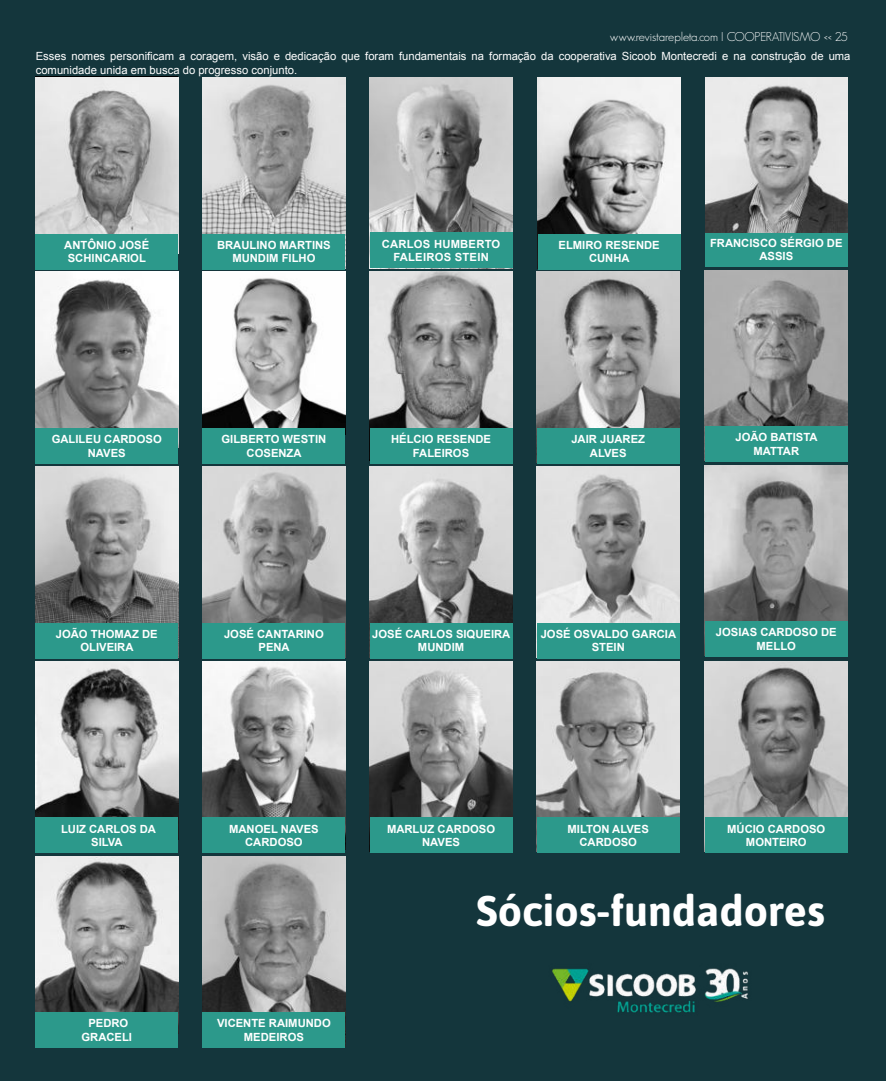
<style>
.page{position:relative;width:886px;height:1081px;background:#14363c}
.page>*{position:absolute;margin:0;border:0;box-sizing:border-box;transform-origin:0 0}
.t1{font:700 42.88px "Asap";color:#fff}
.t2{font:300 12.5px "Geosans";letter-spacing:-.025em;color:#fff}
.t3{font:700 11.25px/13.5px "Arial";color:#fff;text-align:center}
.t4{font:11.25px/13.5px "Arial";color:#fff}
.t5{font:700 11.25px/13.5px "Arial";letter-spacing:.02em;color:#fff;text-align:center}
</style>
<div class="page">
<img style="left:35px;top:78px;width:143px;height:156px">
<img style="left:35px;top:467px;width:143px;height:156px">
<img style="left:35px;top:661px;width:143px;height:156px">
<img style="left:35px;top:272px;width:143px;height:156px">
<img style="left:370px;top:78px;width:142px;height:155px">
<img style="left:370px;top:467px;width:142px;height:156px">
<img style="left:370px;top:661px;width:142px;height:156px">
<img style="left:35px;top:856px;width:143px;height:156px">
<img style="left:370px;top:272px;width:142px;height:156px">
<img style="left:203px;top:78px;width:142px;height:156px">
<img style="left:203px;top:467px;width:142px;height:156px">
<img style="left:203px;top:661px;width:142px;height:156px">
<img style="left:705px;top:661px;width:142px;height:156px">
<img style="left:203px;top:272px;width:142px;height:156px">
<img style="left:705px;top:78px;width:143px;height:177px">
<img style="left:537px;top:467px;width:142px;height:156px">
<img style="left:537px;top:661px;width:142px;height:156px">
<img style="left:203px;top:856px;width:142px;height:156px">
<img style="left:537px;top:272px;width:142px;height:156px">
<img style="left:537px;top:78px;width:143px;height:190px">
<img style="left:705px;top:465px;width:142px;height:156px">
<img style="left:705px;top:270px;width:142px;height:156px">
<div style="left:35px;top:234px;width:143px;height:35px;background:#2c998b"></div>
<div style="left:35px;top:623px;width:143px;height:35px;background:#2c998b"></div>
<div style="left:35px;top:817px;width:143px;height:36px;background:#2c998b"></div>
<div style="left:35px;top:428px;width:143px;height:35px;background:#2c998b"></div>
<div style="left:203px;top:234px;width:142px;height:35px;background:#2c998b"></div>
<div style="left:203px;top:623px;width:142px;height:35px;background:#2c998b"></div>
<div style="left:203px;top:817px;width:142px;height:36px;background:#2c998b"></div>
<div style="left:705px;top:817px;width:142px;height:36px;background:#2c998b"></div>
<div style="left:203px;top:428px;width:142px;height:35px;background:#2c998b"></div>
<div style="left:370px;top:233px;width:142px;height:35px;background:#2c998b"></div>
<div style="left:370px;top:623px;width:142px;height:35px;background:#2c998b"></div>
<div style="left:370px;top:817px;width:142px;height:36px;background:#2c998b"></div>
<div style="left:35px;top:1012px;width:143px;height:36px;background:#2c998b"></div>
<div style="left:370px;top:428px;width:142px;height:35px;background:#2c998b"></div>
<div style="left:538px;top:234px;width:142px;height:35px;background:#2c998b"></div>
<div style="left:537px;top:623px;width:142px;height:35px;background:#2c998b"></div>
<div style="left:537px;top:817px;width:142px;height:36px;background:#2c998b"></div>
<div style="left:203px;top:1012px;width:142px;height:36px;background:#2c998b"></div>
<div style="left:537px;top:428px;width:142px;height:35px;background:#2c998b"></div>
<div style="left:705px;top:233px;width:142px;height:33px;background:#2c998b"></div>
<div style="left:705px;top:621px;width:142px;height:35px;background:#2c998b"></div>
<div style="left:705px;top:426px;width:142px;height:36px;background:#2c998b"></div>
<img style="left:552px;top:968px;width:196px;height:45px">
<p class="t2" style="left:610px;top:30px;width:239px">www.revistarepleta.com I COOPERATIVISMO &lt;&lt; 25</p>
<p class="t4" style="left:36px;top:50px;width:816px">Esses nomes personificam a coragem, visão e dedicação que foram fundamentais na formação da cooperativa Sicoob Montecredi e na construção de uma comunidade unida em busca do progresso conjunto.</p>
<p class="t3" style="left:64px;top:239px;width:87px">ANTÔNIO JOSÉ<br>SCHINCARIOL</p>
<p class="t3" style="left:217px;top:239px;width:115px">BRAULINO MARTINS<br>MUNDIM FILHO</p>
<p class="t5" style="left:382px;top:238px;width:120px">CARLOS HUMBERTO<br>FALEIROS STEIN</p>
<p class="t3" style="left:558px;top:239px;width:103px">ELMIRO RESENDE<br>CUNHA</p>
<p class="t3" style="left:710px;top:237px;width:134px">FRANCISCO SÉRGIO DE<br>ASSIS</p>
<p class="t3" style="left:52px;top:433px;width:112px">GALILEU CARDOSO<br>NAVES</p>
<p class="t3" style="left:221px;top:433px;width:106px">GILBERTO WESTIN<br>COSENZA</p>
<p class="t3" style="left:391px;top:433px;width:102px">HÉLCIO RESENDE<br>FALEIROS</p>
<p class="t3" style="left:571px;top:433px;width:75px">JAIR JUAREZ<br>ALVES</p>
<p class="t3" style="left:735px;top:432px;width:84px">JOÃO BATISTA<br>MATTAR</p>
<p class="t3" style="left:56px;top:628px;width:103px">JOÃO THOMAZ DE<br>OLIVEIRA</p>
<p class="t3" style="left:224px;top:628px;width:101px">JOSÉ CANTARINO<br>PENA</p>
<p class="t3" style="left:372px;top:628px;width:140px">JOSÉ CARLOS SIQUEIRA<br>MUNDIM</p>
<p class="t3" style="left:541px;top:628px;width:137px">JOSÉ OSVALDO GARCIA<br>STEIN</p>
<p class="t3" style="left:716px;top:626px;width:122px">JOSIAS CARDOSO DE<br>MELLO</p>
<p class="t3" style="left:61px;top:823px;width:96px">LUIZ CARLOS DA<br>SILVA</p>
<p class="t3" style="left:81px;top:1018px;width:52px">PEDRO<br>GRACELI</p>
<p class="t3" style="left:229px;top:823px;width:91px">MANOEL NAVES<br>CARDOSO</p>
<p class="t3" style="left:727px;top:823px;width:100px">MÚCIO CARDOSO<br>MONTEIRO</p>
<p class="t3" style="left:387px;top:823px;width:110px">MARLUZ CARDOSO<br>NAVES</p>
<p class="t3" style="left:567px;top:823px;width:83px">MILTON ALVES<br>CARDOSO</p>
<p class="t3" style="left:217px;top:1018px;width:115px">VICENTE RAIMUNDO<br>MEDEIROS</p>
<h1 class="t1" style="left:476px;top:886px;width:350px">Sócios-fundadores</h1>
</div>
